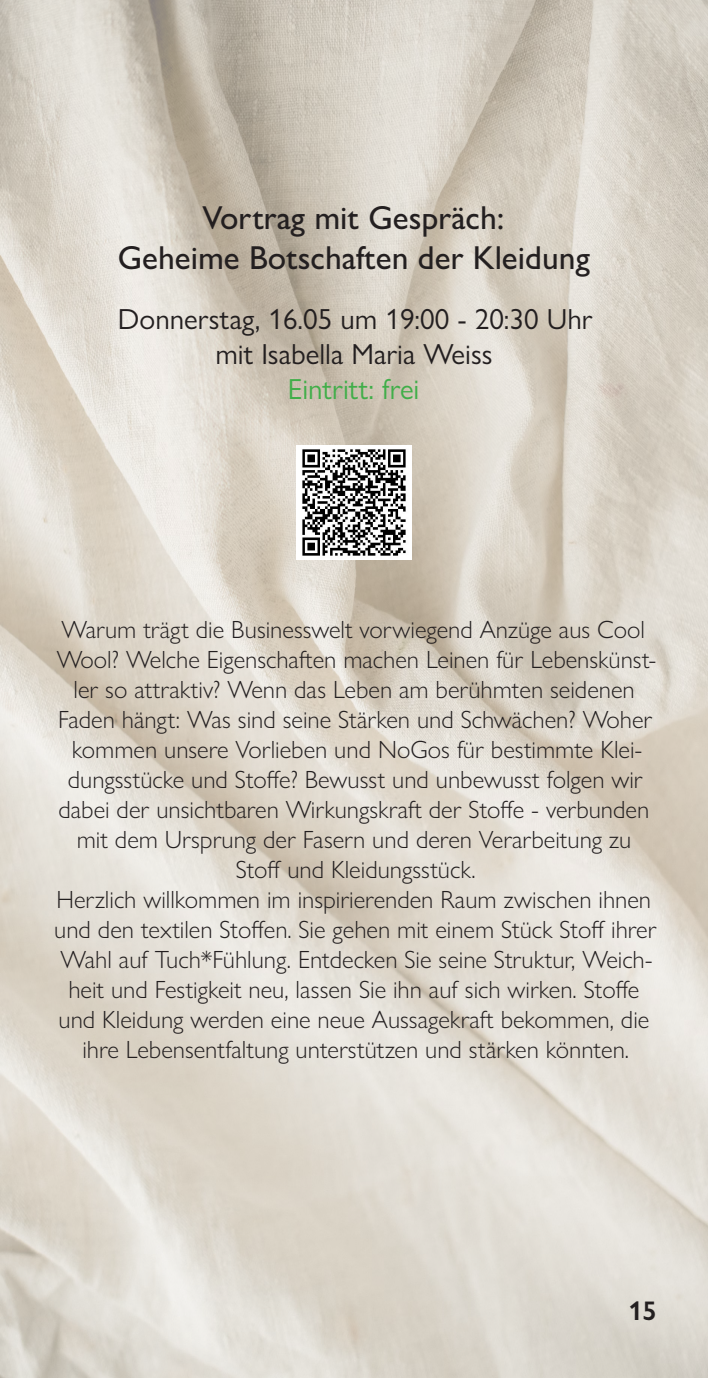
<style>
.page{position:relative;width:708px;height:1378px;background:#fff}
.page>*{position:absolute;margin:0;border:0;box-sizing:border-box;transform-origin:0 0}
.t1{font:500 33.3px "Gill Sans Nova";color:#231f20}
.t2{font:29.03px "Gill Sans Nova";color:#231f20}
.t3{font:29.03px "Gill Sans Nova";color:#40ae49}
.t4{font:600 27px "Gill Sans Nova";color:#231f20}
.t5{font:300 24.97px/29.9px "Gill Sans Nova";color:#231f20;text-align:center}
</style>
<div class="page">
<img style="left:0;top:0;width:708px;height:1378px">
<img style="left:297px;top:445px;width:114px;height:114px">
<p class="t1" style="left:202px;top:197px;width:304px">Vortrag mit Gespräch:</p>
<p class="t1" style="left:118px;top:237px;width:474px">Geheime Botschaften der Kleidung</p>
<p class="t2" style="left:118px;top:301px;width:476px">Donnerstag, 16.05 um 19:00 - 20:30 Uhr</p>
<p class="t2" style="left:215px;top:336px;width:279px">mit Isabella Maria Weiss</p>
<p class="t3" style="left:288px;top:371px;width:133px">Eintritt: frei</p>
<p class="t5" style="left:57px;top:615px;width:601px">Warum trägt die Businesswelt vorwiegend Anzüge aus Cool Wool? Welche Eigenschaften machen Leinen für Lebenskünst&shy;ler so attraktiv? Wenn das Leben am berühmten seidenen Faden hängt: Was sind seine Stärken und Schwächen? Woher kommen unsere Vorlieben und NoGos für bestimmte Klei&shy;dungsstücke und Stoffe? Bewusst und unbewusst folgen wir dabei der unsichtbaren Wirkungskraft der Stoffe - verbunden mit dem Ursprung der Fasern und deren Verarbeitung zu Stoff und Kleidungsstück.</p>
<p class="t5" style="left:54px;top:884px;width:604px">Herzlich willkommen im inspirierenden Raum zwischen ihnen und den textilen Stoffen. Sie gehen mit einem Stück Stoff ihrer Wahl auf Tuch*Fühlung. Entdecken Sie seine Struktur, Weich&shy;heit und Festigkeit neu, lassen Sie ihn auf sich wirken. Stoffe und Kleidung werden eine neue Aussagekraft bekommen, die ihre Lebensentfaltung unterstützen und stärken könnten.</p>
<p class="t4" style="left:628px;top:1294px;width:30px">15</p>
</div>
